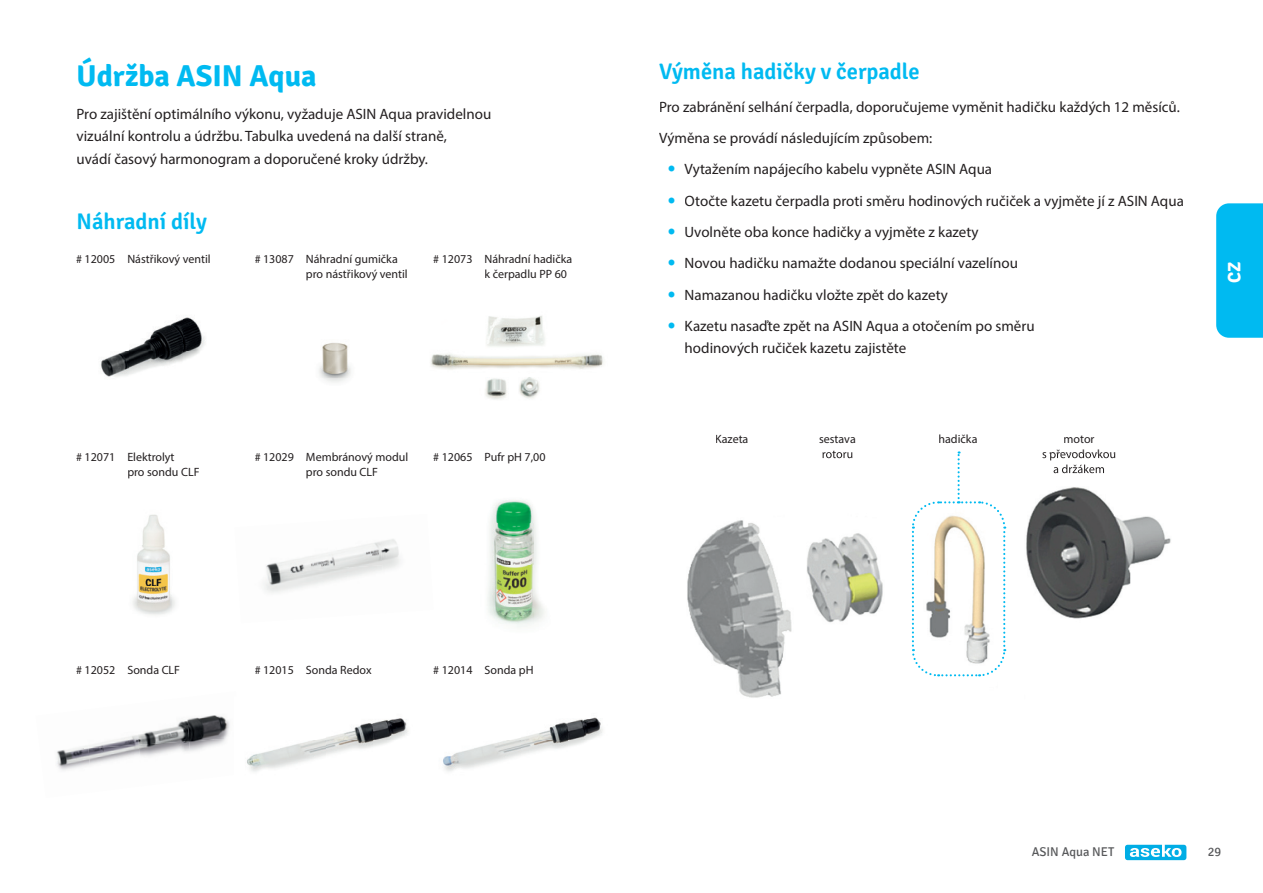
<style>
.page{position:relative;width:1263px;height:893px;background:#fff}
.page>*{position:absolute;margin:0;border:0;box-sizing:border-box;transform-origin:0 0}
.t1{font:700 30px "Signika";color:#00baf1}
.t2{font:600 22.5px "Signika";color:#00baf1}
.t3{font:700 18px "Signika";color:#fff}
.t4{font:15px/22.5px "Myriad Pro";color:#231f20}
.t5{font:12.75px "Signika";color:#57585a}
.t6{font:12px/15px "Myriad Pro";color:#231f20}
</style>
<div class="page">
<svg style="left:1125px;top:845px;width:61px;height:15px"></svg>
<div style="left:1216px;top:203px;width:47px;height:135px;background:#00baf1"></div>
<img style="left:687px;top:450px;width:196px;height:248px">
<img style="left:1026px;top:460px;width:145px;height:159px">
<img style="left:101px;top:317px;width:104px;height:60px">
<img style="left:132px;top:514px;width:43px;height:101px">
<img style="left:86px;top:735px;width:50px;height:13px">
<img style="left:136px;top:721px;width:50px;height:24px">
<img style="left:186px;top:715px;width:44px;height:26px">
<img style="left:56px;top:748px;width:32px;height:23px">
<img style="left:88px;top:745px;width:51px;height:21px">
<img style="left:139px;top:741px;width:50px;height:15px">
<img style="left:189px;top:738px;width:41px;height:14px">
<img style="left:319px;top:342px;width:32px;height:41px">
<img style="left:267px;top:542px;width:112px;height:23px">
<img style="left:379px;top:539px;width:21px;height:31px">
<img style="left:263px;top:565px;width:123px;height:28px">
<img style="left:311px;top:718px;width:97px;height:23px">
<img style="left:247px;top:741px;width:144px;height:31px">
<img style="left:431px;top:316px;width:172px;height:84px">
<img style="left:443px;top:717px;width:160px;height:55px">
<img style="left:822px;top:451px;width:30px;height:7px">
<img style="left:1042px;top:454px;width:74px;height:6px">
<img style="left:1053px;top:465px;width:51px;height:8px">
<svg style="left:911px;top:451px;width:95px;height:226px"></svg>
<img style="left:487px;top:500px;width:58px;height:125px">
<h1 class="t1" style="left:77px;top:57px;width:242px">Údržba ASIN Aqua</h1>
<p class="t4" style="left:77px;top:102px;width:416px">Pro zajištění optimálního výkonu, vyžaduje ASIN Aqua pravidelnou vizuální kontrolu a údržbu. Tabulka uvedená na další straně,<br>uvádí časový harmonogram a doporučené kroky údržby.</p>
<h2 class="t2" style="left:77px;top:208px;width:132px">Náhradní díly</h2>
<p class="t6" style="left:76px;top:251px;width:136px"># 12005 Nástřikový ventil</p>
<p class="t6" style="left:306px;top:251px;width:103px;text-indent:-51px"># 13087 Náhradní gumička pro nástřikový ventil</p>
<p class="t6" style="left:485px;top:251px;width:89px;text-indent:-51px"># 12073 Náhradní hadička k čerpadlu PP 60</p>
<p class="t6" style="left:127px;top:450px;width:74px;text-indent:-51px"># 12071 Elektrolyt<br>pro sondu CLF</p>
<p class="t6" style="left:433px;top:450px;width:114px"># 12065 Pufr pH 7,00</p>
<p class="t6" style="left:306px;top:450px;width:104px;text-indent:-51px"># 12029 Membránový modul pro sondu CLF</p>
<p class="t6" style="left:76px;top:662px;width:106px"># 12052 Sonda CLF</p>
<p class="t6" style="left:255px;top:662px;width:118px"># 12015 Sonda Redox</p>
<p class="t6" style="left:433px;top:662px;width:102px"># 12014 Sonda pH</p>
<h2 class="t2" style="left:659px;top:58px;width:262px">Výměna hadičky v čerpadle</h2>
<p class="t4" style="left:659px;top:95px;width:522px">Pro zabránění selhání čerpadla, doporučujeme vyměnit hadičku každých 12 měsíců.</p>
<p class="t4" style="left:659px;top:127px;width:275px">Výměna se provádí následujícím způsobem:</p>
<p class="t4" style="left:685px;top:158px;width:309px">Vytažením napájecího kabelu vypněte ASIN Aqua</p>
<p class="t4" style="left:685px;top:189px;width:501px">Otočte kazetu čerpadla proti směru hodinových ručiček a vyjměte jí z ASIN Aqua</p>
<p class="t4" style="left:685px;top:220px;width:295px">Uvolněte oba konce hadičky a vyjměte z kazety</p>
<p class="t4" style="left:685px;top:252px;width:335px">Novou hadičku namažte dodanou speciální vazelínou</p>
<p class="t4" style="left:685px;top:283px;width:265px">Namazanou hadičku vložte zpět do kazety</p>
<p class="t4" style="left:685px;top:314px;width:351px">Kazetu nasaďte zpět na ASIN Aqua a otočením po směru</p>
<p class="t4" style="left:685px;top:337px;width:223px">hodinových ručiček kazetu zajistěte</p>
<p class="t6" style="left:938px;top:431px;width:41px">hadička</p>
<p class="t6" style="left:715px;top:431px;width:35px">Kazeta</p>
<p class="t6" style="left:819px;top:431px;width:38px">sestava</p>
<p class="t6" style="left:1042px;top:431px;width:76px;text-align:center">motor<br>s převodovkou</p>
<p class="t3" style="left:1223px;top:283px;width:23px;rotate:-90deg">CZ</p>
<p class="t5" style="left:1032px;top:845px;width:84px">ASIN Aqua NET</p>
<p class="t5" style="left:1208px;top:845px;width:15px">29</p>
</div>
